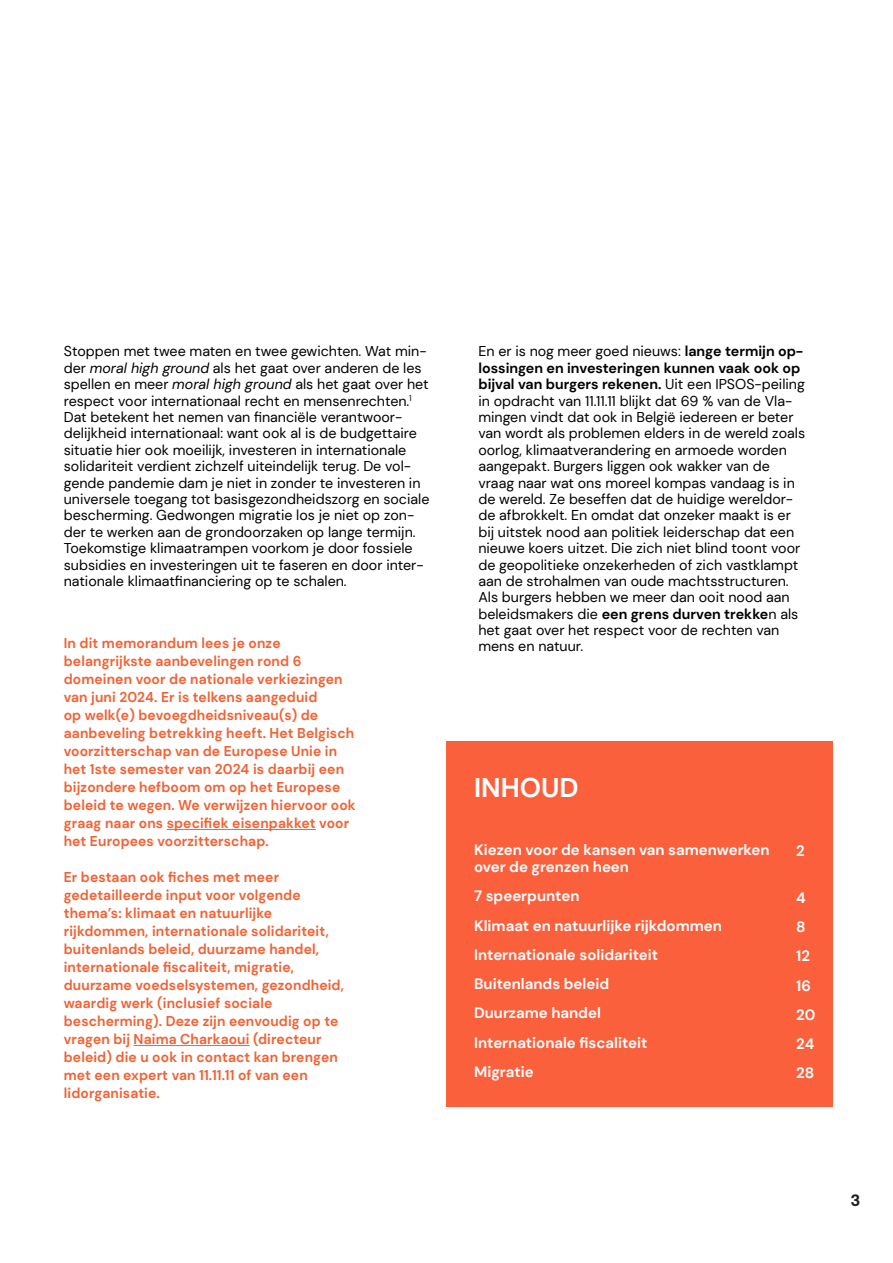
<style>
.page{position:relative;width:893px;height:1263px;background:#fff}
.page>*{position:absolute;margin:0;border:0;box-sizing:border-box;transform-origin:0 0}
.Body_text_11_DM_Sans_regular{font:700 27px "DM Sans";color:#fff}
.t1{font:600 16.5px "Den 1 m";color:#231f20}
.Body_text_11_DM_Sans_regular-2{font:700 15px/17.2px "DM Sans";color:#fff}
.Body_text_11_DM_Sans_regular-3{font:14.25px/16.4px "DM Sans";color:#000}
.Info_blokje{font:700 14.25px/18px "DM Sans";letter-spacing:.01em;color:#f16234}
.s1{font-style:italic}
.s2{font-weight:700}
</style>
<div class="page">
<div style="left:446px;top:741px;width:387px;height:366px;background:#fb603d"></div>
<hr style="left:167px;top:829px;width:149px;height:1px;background:#f16234">
<hr style="left:134px;top:1045px;width:116px;height:1px;background:#f16234">
<p class="Body_text_11_DM_Sans_regular-3" style="left:64px;top:343px;width:367px">Stoppen met twee maten en twee gewichten. Wat min&shy;der <span class="s1">moral high ground</span> als het gaat over anderen de les spellen en meer <span class="s1">moral high ground</span> als het gaat over het respect voor internationaal recht en mensenrechten.<sup>1<br></sup>Dat betekent het nemen van financiële verantwoor&shy;delijkheid internationaal: want ook al is de budgettaire situatie hier ook moeilijk, investeren in internationale solidariteit verdient zichzelf uiteindelijk terug. De vol&shy;gende pandemie dam je niet in zonder te investeren in universele toegang tot basisgezondheidszorg en sociale bescherming. Gedwongen migratie los je niet op zon&shy;der te werken aan de grondoorzaken op lange termijn.<br>Toekomstige klimaatrampen voorkom je door fossiele subsidies en investeringen uit te faseren en door inter&shy;nationale klimaatfinanciering op te schalen.</p>
<p class="Info_blokje" style="left:64px;top:634px;width:293px">In dit memorandum lees je onze belangrijkste aanbevelingen rond 6 domeinen voor de nationale verkiezingen van juni 2024. Er is telkens aangeduid<br>op welk(e) bevoegdheidsniveau(s) de aanbeveling betrekking heeft. Het Belgisch voorzitterschap van de Europese Unie in het 1ste semester van 2024 is daarbij een bijzondere hefboom om op het Europese beleid te wegen. We verwijzen hiervoor ook graag naar ons specifiek eisenpakket voor het Europees voorzitterschap.</p>
<p class="Info_blokje" style="left:64px;top:868px;width:282px">Er bestaan ook fiches met meer gedetailleerde input voor volgende thema’s: klimaat en natuurlijke rijkdommen, internationale solidariteit, buitenlands beleid, duurzame handel, internationale fiscaliteit, migratie, duurzame voedselsystemen, gezondheid, waardig werk (inclusief sociale bescherming). Deze zijn eenvoudig op te vragen bij Naima Charkaoui (directeur beleid) die u ook in contact kan brengen met een expert van 11.11.11 of van een lidorganisatie.</p>
<p class="Body_text_11_DM_Sans_regular-3" style="left:478px;top:343px;width:328px">En er is nog meer goed nieuws: <span class="s2">lange termijn op&shy;lossingen en investeringen kunnen vaak ook op bijval van burgers rekenen.</span> Uit een IPSOS-peiling in opdracht van 11.11.11 blijkt dat 69 % van de Vla&shy;mingen vindt dat ook in België iedereen er beter van wordt als problemen elders in de wereld zoals oorlog, klimaatverandering en armoede worden aangepakt. Burgers liggen ook wakker van de vraag naar wat ons moreel kompas vandaag is in de wereld. Ze beseffen dat de huidige wereldor&shy;de afbrokkelt. En omdat dat onzeker maakt is er bij uitstek nood aan politiek leiderschap dat een nieuwe koers uitzet. Die zich niet blind toont voor de geopolitieke onzekerheden of zich vastklampt aan de strohalmen van oude machtsstructuren.<br>Als burgers hebben we meer dan ooit nood aan beleidsmakers die <span class="s2">een grens durven trekke</span>n als het gaat over het respect voor de rechten van mens en natuur.</p>
<p class="Body_text_11_DM_Sans_regular" style="left:474px;top:771px;width:106px">INHOUD</p>
<p class="Body_text_11_DM_Sans_regular-2" style="left:474px;top:841px;width:297px">Kiezen voor de kansen van samenwerken over de grenzen heen</p>
<p class="Body_text_11_DM_Sans_regular-2" style="left:474px;top:887px;width:107px">7 speerpunten</p>
<p class="Body_text_11_DM_Sans_regular-2" style="left:474px;top:917px;width:249px">Klimaat en natuurlijke rijkdommen</p>
<p class="Body_text_11_DM_Sans_regular-2" style="left:474px;top:946px;width:186px">Internationale solidariteit</p>
<p class="Body_text_11_DM_Sans_regular-2" style="left:474px;top:975px;width:137px">Buitenlands beleid</p>
<p class="Body_text_11_DM_Sans_regular-2" style="left:474px;top:1004px;width:128px">Duurzame handel</p>
<p class="Body_text_11_DM_Sans_regular-2" style="left:474px;top:1034px;width:175px">Internationale fiscaliteit</p>
<p class="Body_text_11_DM_Sans_regular-2" style="left:474px;top:1063px;width:61px">Migratie</p>
<p class="Body_text_11_DM_Sans_regular-2" style="left:796px;top:842px;width:10px">2</p>
<p class="Body_text_11_DM_Sans_regular-2" style="left:796px;top:889px;width:11px">4</p>
<p class="Body_text_11_DM_Sans_regular-2" style="left:796px;top:918px;width:11px">8</p>
<p class="Body_text_11_DM_Sans_regular-2" style="left:796px;top:947px;width:15px">12</p>
<p class="Body_text_11_DM_Sans_regular-2" style="left:796px;top:977px;width:16px">16</p>
<p class="Body_text_11_DM_Sans_regular-2" style="left:796px;top:1006px;width:21px">20</p>
<p class="Body_text_11_DM_Sans_regular-2" style="left:796px;top:1035px;width:20px">24</p>
<p class="Body_text_11_DM_Sans_regular-2" style="left:796px;top:1064px;width:19px">28</p>
<p class="t1" style="left:851px;top:1188px;width:11px">3</p>
</div>
